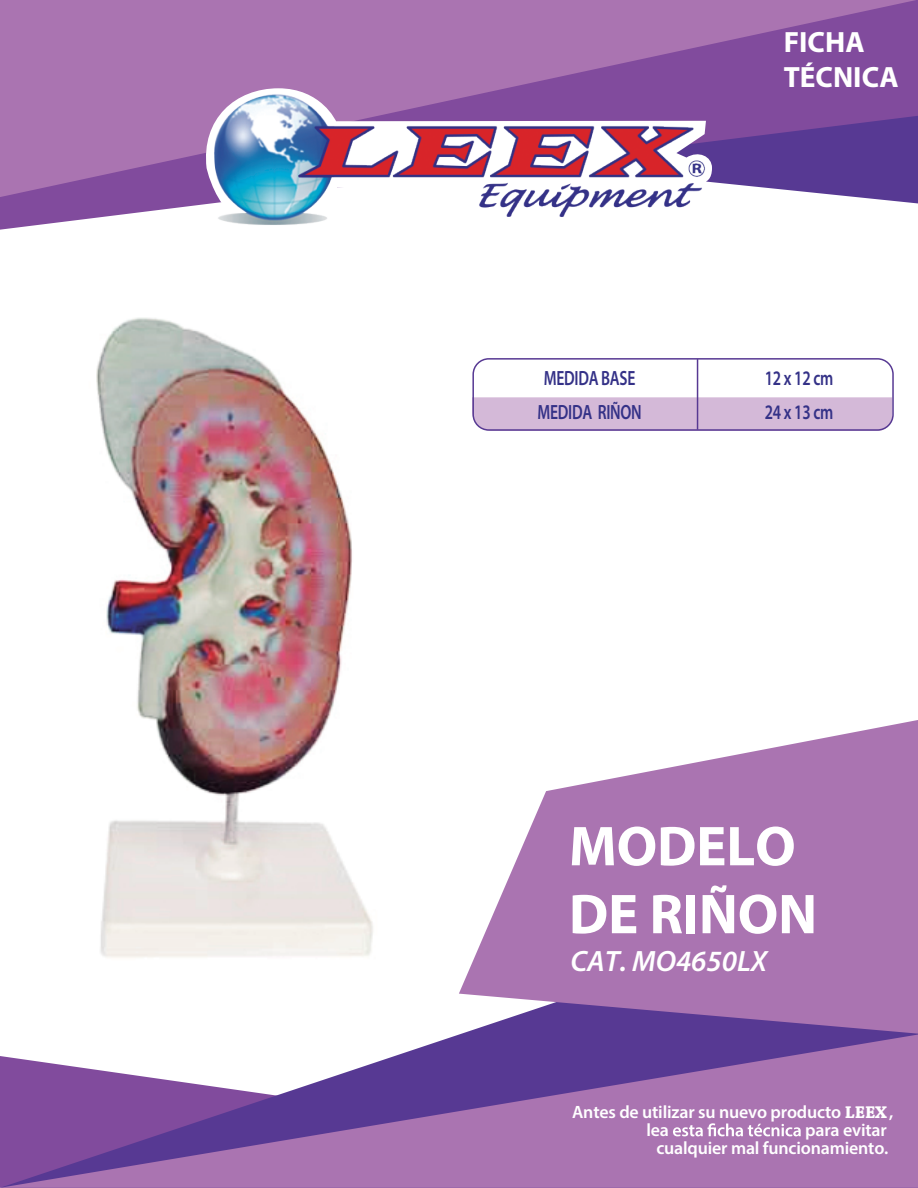
<style>
.page{position:relative;width:918px;height:1188px;background:#fff}
.page>*{position:absolute;margin:0;border:0;box-sizing:border-box;transform-origin:0 0}
.t1{font:700 56.55px/67.9px "Myriad Pro";letter-spacing:-.005em;color:#fff}
.t2{font:italic 600 29.55px "Myriad Pro";color:#fff}
.t3{font:700 29.4px/35.2px "Myriad Pro";color:#fff}
.t4{font:600 20.7px "Myriad Pro";letter-spacing:-.02em;color:#343187;scale:.75 1}
.t5{font:600 17.85px/17.9px "Myriad Pro";letter-spacing:-.01em;color:#fff}
.s1{font-family:"Chaparral Pro";font-weight:700}
</style>
<div class="page">
<svg style="left:0;top:1035px;width:918px;height:153px;background:#9a70b0"></svg>
<svg style="left:0;top:0;width:918px;height:230px"></svg>
<svg style="left:0;top:0;width:916px;height:197px;background:#9865a9"></svg>
<svg style="left:459px;top:720px;width:459px;height:314px;fill:#aa74b1"></svg>
<svg style="left:673px;top:1123px;width:128px;height:13px"></svg>
<div style="left:475px;top:397px;width:416px;height:31px;background:#d4b9d8"></div>
<svg style="left:191px;top:88px;width:528px;height:142px"></svg>
<img style="left:206px;top:84px;width:506px;height:146px">
<hr style="left:697px;top:359px;width:1px;height:71px;background:#573993">
<div style="left:472px;top:358px;width:422px;height:73px;border:2px solid #573993;border-radius:16px"></div>
<img style="left:96px;top:318px;width:277px;height:640px">
<h3 class="t3" style="left:784px;top:24px;width:117px">FICHA<br>TÉCNICA</h3>
<p class="t4" style="left:544px;top:365px;width:124px">MEDIDA BASE</p>
<p class="t4" style="left:765px;top:365px;width:93px">12 x 12 cm</p>
<p class="t4" style="left:537px;top:399px;width:140px">MEDIDA RIÑON</p>
<p class="t4" style="left:765px;top:399px;width:93px">24 x 13 cm</p>
<h1 class="t1" style="left:569px;top:810px;width:250px">MODELO<br>DE RIÑON</h1>
<h2 class="t2" style="left:570px;top:942px;width:198px">CAT. MO4650LX</h2>
<p class="t5" style="left:646px;top:1103px;width:249px;text-indent:-74px">Antes de utilizar su nuevo producto <span class="s1">LEEX</span>, lea</p>
<p class="t5" style="left:656px;top:1121px;width:234px;text-align:right">para evitar<br>cualquier mal funcionamiento.</p>
</div>
